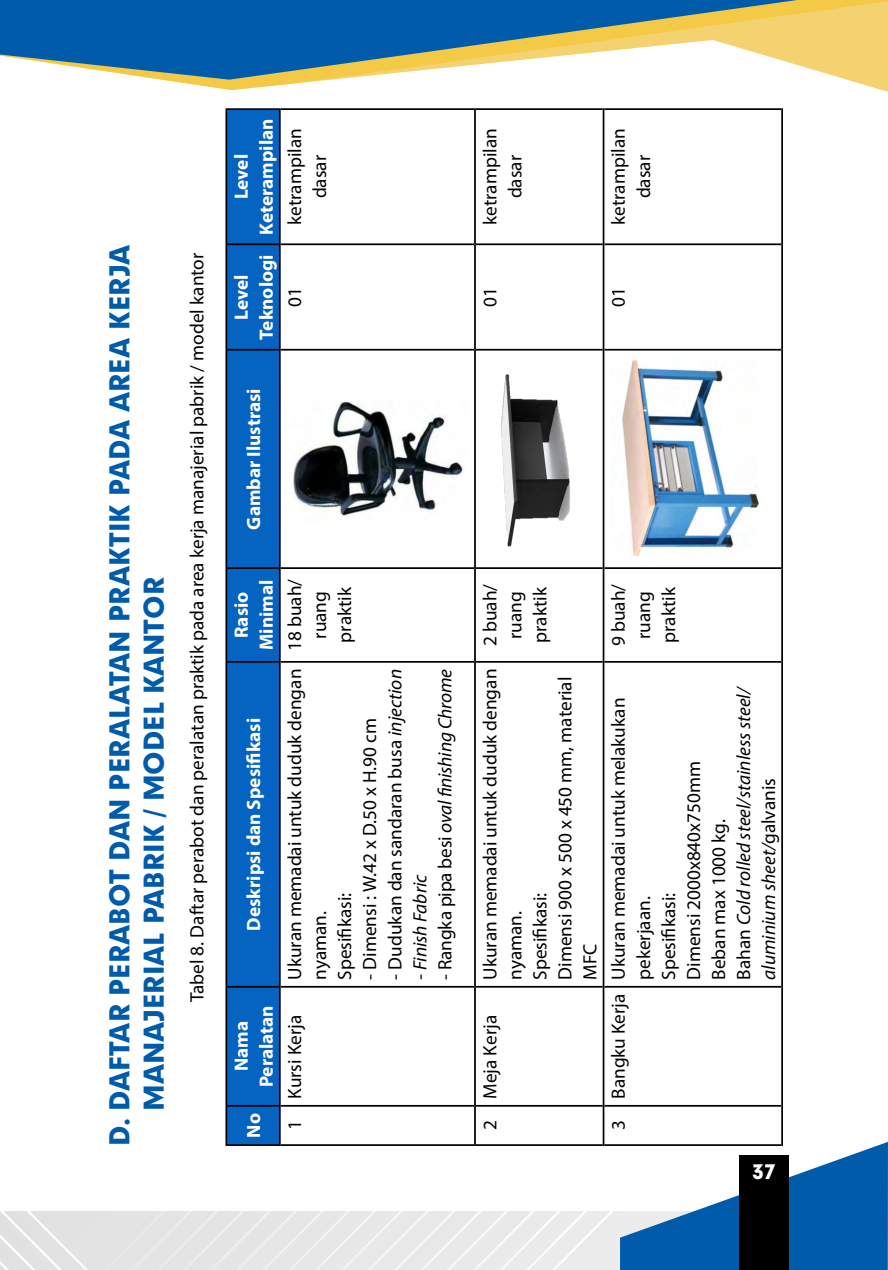
<style>
.page{position:relative;width:888px;height:1270px;background:#fff}
.page>*{position:absolute;margin:0;border:0;box-sizing:border-box;transform-origin:0 0}
.t1{font:900 26.25px/34.1px "Geometrix";color:#005cab}
.t2{font:19.25px/25px "Myriad Pro";color:#000}
.t3{font:700 19.25px/25px "Myriad Pro";color:#fff;text-align:center}
.t4{font:italic 19.25px "Myriad Pro";letter-spacing:-.01em;color:#000}
.t5{font:900 19.25px "Geometrix";color:#fff}
.s1{font-style:italic}
.s2{font-style:normal}
</style>
<div class="page">
<img style="left:0;top:1211px;width:620px;height:59px">
<svg style="left:620px;top:1142px;width:268px;height:128px"></svg>
<svg style="left:165px;top:0;width:723px;height:90px"></svg>
<svg style="left:0;top:0;width:797px;height:80px;fill:#005cab"></svg>
<div style="left:739px;top:1156px;width:50px;height:114px;background:#000"></div>
<svg style="left:227px;top:110px;width:52px;height:1034px;background:#045db6"></svg>
<hr style="left:281px;top:1144px;width:193px;height:2px;background:#000">
<hr style="left:281px;top:1105px;width:193px;height:2px;background:#000">
<hr style="left:281px;top:986px;width:193px;height:2px;background:#000">
<hr style="left:281px;top:661px;width:193px;height:2px;background:#000">
<hr style="left:281px;top:567px;width:193px;height:2px;background:#000">
<hr style="left:281px;top:349px;width:193px;height:2px;background:#000">
<hr style="left:281px;top:243px;width:193px;height:2px;background:#000">
<hr style="left:281px;top:108px;width:193px;height:2px;background:#000">
<hr style="left:474px;top:1106px;width:2px;height:40px;background:#000">
<hr style="left:476px;top:1144px;width:127px;height:2px;background:#000">
<hr style="left:474px;top:987px;width:2px;height:119px;background:#000">
<hr style="left:476px;top:1105px;width:127px;height:2px;background:#000">
<hr style="left:474px;top:662px;width:2px;height:325px;background:#000">
<hr style="left:476px;top:986px;width:127px;height:2px;background:#000">
<hr style="left:474px;top:568px;width:2px;height:94px;background:#000">
<hr style="left:476px;top:661px;width:127px;height:2px;background:#000">
<hr style="left:474px;top:350px;width:2px;height:218px;background:#000">
<hr style="left:476px;top:567px;width:127px;height:2px;background:#000">
<hr style="left:474px;top:244px;width:2px;height:106px;background:#000">
<hr style="left:476px;top:349px;width:127px;height:2px;background:#000">
<hr style="left:474px;top:108px;width:2px;height:136px;background:#000">
<hr style="left:476px;top:243px;width:127px;height:2px;background:#000">
<hr style="left:476px;top:108px;width:127px;height:2px;background:#000">
<hr style="left:603px;top:1106px;width:1px;height:40px;background:#000">
<hr style="left:604px;top:1144px;width:177px;height:2px;background:#000">
<hr style="left:603px;top:987px;width:1px;height:119px;background:#000">
<hr style="left:604px;top:1105px;width:177px;height:2px;background:#000">
<hr style="left:603px;top:662px;width:1px;height:325px;background:#000">
<hr style="left:604px;top:986px;width:177px;height:2px;background:#000">
<hr style="left:603px;top:568px;width:1px;height:94px;background:#000">
<hr style="left:604px;top:661px;width:177px;height:2px;background:#000">
<hr style="left:603px;top:350px;width:1px;height:218px;background:#000">
<hr style="left:604px;top:567px;width:177px;height:2px;background:#000">
<hr style="left:603px;top:244px;width:1px;height:106px;background:#000">
<hr style="left:604px;top:349px;width:177px;height:2px;background:#000">
<hr style="left:603px;top:108px;width:1px;height:136px;background:#000">
<hr style="left:604px;top:243px;width:177px;height:2px;background:#000">
<hr style="left:604px;top:108px;width:177px;height:2px;background:#000">
<hr style="left:781px;top:1106px;width:2px;height:40px;background:#000">
<hr style="left:781px;top:987px;width:2px;height:119px;background:#000">
<hr style="left:781px;top:662px;width:2px;height:325px;background:#000">
<hr style="left:781px;top:568px;width:2px;height:94px;background:#000">
<hr style="left:781px;top:350px;width:2px;height:218px;background:#000">
<hr style="left:781px;top:244px;width:2px;height:106px;background:#000">
<hr style="left:781px;top:108px;width:2px;height:136px;background:#000">
<hr style="left:225px;top:1106px;width:2px;height:40px;background:#000">
<hr style="left:227px;top:1144px;width:52px;height:2px;background:#000">
<hr style="left:225px;top:987px;width:2px;height:119px;background:#000">
<hr style="left:227px;top:1105px;width:52px;height:2px;background:#000">
<hr style="left:225px;top:662px;width:2px;height:325px;background:#000">
<hr style="left:227px;top:986px;width:52px;height:2px;background:#000">
<hr style="left:225px;top:568px;width:2px;height:94px;background:#000">
<hr style="left:227px;top:661px;width:52px;height:2px;background:#000">
<hr style="left:225px;top:350px;width:2px;height:218px;background:#000">
<hr style="left:227px;top:567px;width:52px;height:2px;background:#000">
<hr style="left:225px;top:244px;width:2px;height:106px;background:#000">
<hr style="left:227px;top:349px;width:52px;height:2px;background:#000">
<hr style="left:225px;top:108px;width:2px;height:136px;background:#000">
<hr style="left:227px;top:243px;width:52px;height:2px;background:#000">
<hr style="left:227px;top:108px;width:52px;height:2px;background:#000">
<hr style="left:279px;top:1106px;width:2px;height:40px;background:#000">
<hr style="left:279px;top:987px;width:2px;height:119px;background:#000">
<hr style="left:279px;top:662px;width:2px;height:325px;background:#000">
<hr style="left:279px;top:568px;width:2px;height:94px;background:#000">
<hr style="left:279px;top:350px;width:2px;height:218px;background:#000">
<hr style="left:279px;top:244px;width:2px;height:106px;background:#000">
<hr style="left:279px;top:108px;width:2px;height:136px;background:#000">
<img style="left:292px;top:401px;width:171px;height:115px">
<img style="left:501px;top:374px;width:69px;height:173px">
<img style="left:622px;top:360px;width:137px;height:197px">
<h1 class="t1" style="left:102px;top:1111px;width:868px;text-indent:-35px;rotate:-90deg">D. DAFTAR PERABOT DAN PERALATAN PRAKTIK PADA AREA KERJA<br>MANAJERIAL PABRIK / MODEL KANTOR</h1>
<p class="t2" style="left:184px;top:1002px;width:751px;rotate:-90deg">Tabel 8. Daftar perabot dan peralatan praktik pada area kerja manajerial pabrik / model kantor</p>
<p class="t3" style="left:228px;top:235px;width:118px;rotate:-90deg">Level<br>Keterampilan</p>
<p class="t3" style="left:228px;top:340px;width:87px;rotate:-90deg">Level<br>Teknologi</p>
<p class="t2" style="left:282px;top:225px;width:98px;text-align:center;rotate:-90deg">ketrampilan dasar</p>
<p class="t2" style="left:282px;top:307px;width:21px;rotate:-90deg">01</p>
<p class="t3" style="left:241px;top:530px;width:143px;rotate:-90deg">Gambar Ilustrasi</p>
<p class="t3" style="left:228px;top:650px;width:72px;rotate:-90deg">Rasio<br>Minimal</p>
<p class="t3" style="left:241px;top:930px;width:214px;rotate:-90deg">Deskripsi dan Spesifikasi</p>
<p class="t3" style="left:228px;top:1087px;width:83px;rotate:-90deg">Nama<br>Peralatan</p>
<p class="t3" style="left:241px;top:1138px;width:26px;rotate:-90deg">No</p>
<p class="t2" style="left:282px;top:651px;width:74px;text-align:center;rotate:-90deg">18 buah/ ruang praktik</p>
<p class="t2" style="left:282px;top:980px;width:312px;rotate:-90deg">Ukuran memadai untuk duduk dengan nyaman.<br>Spesifikasi:</p>
<p class="t2" style="left:357px;top:980px;width:263px;rotate:-90deg">- Dimensi : W.42 x D.50 x H.90 cm</p>
<p class="t2" style="left:382px;top:980px;width:312px;rotate:-90deg">- Dudukan dan sandaran busa <span class="s1">injection</span></p>
<p class="t4" style="left:408px;top:980px;width:107px;rotate:-90deg">- Finish Fabric</p>
<p class="t4" style="left:433px;top:980px;width:312px;rotate:-90deg"><span class="s2">- Rangka pipa besi</span> oval finishing Chrome</p>
<p class="t2" style="left:282px;top:1130px;width:117px;rotate:-90deg">1 Kursi Kerja</p>
<p class="t2" style="left:477px;top:225px;width:98px;text-align:center;rotate:-90deg">ketrampilan dasar</p>
<p class="t2" style="left:477px;top:307px;width:21px;rotate:-90deg">01</p>
<p class="t2" style="left:606px;top:225px;width:98px;text-align:center;rotate:-90deg">ketrampilan dasar</p>
<p class="t2" style="left:606px;top:307px;width:21px;rotate:-90deg">01</p>
<p class="t2" style="left:477px;top:646px;width:64px;rotate:-90deg">2 buah/ ruang praktik</p>
<p class="t2" style="left:477px;top:980px;width:312px;rotate:-90deg">Ukuran memadai untuk duduk dengan nyaman.<br>Spesifikasi:<br>Dimensi 900 x 500 x 450 mm, material<br>MFC</p>
<p class="t2" style="left:477px;top:1130px;width:117px;rotate:-90deg">2 Meja Kerja</p>
<p class="t2" style="left:606px;top:646px;width:64px;rotate:-90deg">9 buah/ ruang praktik</p>
<p class="t2" style="left:606px;top:980px;width:296px;text-indent:-151px;rotate:-90deg">3 Bangku Kerja Ukuran memadai untuk melakukan pekerjaan.<br>Spesifikasi:<br>Dimensi 2000x840x750mm<br>Beban max 1000 kg.<br>Bahan <span class="s1">Cold rolled steel/stainless steel/ aluminium sheet/</span>galvanis</p>
<p class="t5" style="left:752px;top:1159px;width:25px">37</p>
</div>
